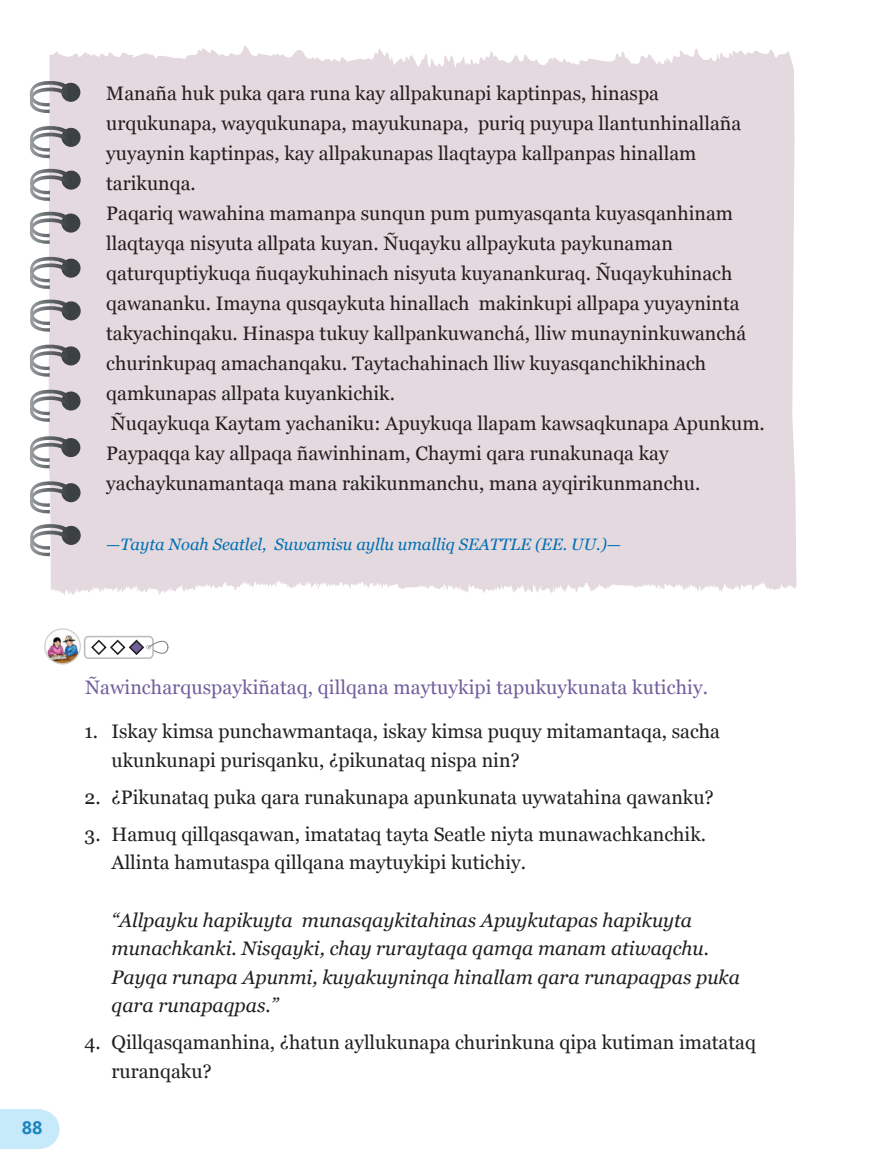
<style>
.page{position:relative;width:872px;height:1170px;background:#fff}
.page>*{position:absolute;margin:0;border:0;box-sizing:border-box;transform-origin:0 0}
.t1{font:19.5px/30px "Georgia";color:#231f20}
.t2{font:italic 19.5px/28.5px "Georgia";color:#231f20}
.Texto_general{font:19.5px "Georgia";letter-spacing:.005em;color:#705f9c}
.t3{font:700 18px "Segoe UI";color:#1a84bf}
.t4{font:italic 16.5px "Georgia";color:#0070b3}
</style>
<div class="page">
<div style="left:0;top:1109px;width:41px;height:39px;background:#c6eafa"></div>
<div style="left:21px;top:1109px;width:39px;height:39px;background:#c6eafa;border-radius:50%"></div>
<div style="left:49px;top:46px;width:747px;height:549px;background:#e4d9de"></div>
<svg style="left:255px;top:581px;width:26px;height:5px"></svg>
<div style="left:61px;top:83px;width:19px;height:19px;background:#3c4143;border-radius:50%"></div>
<svg style="left:30px;top:81px;width:41px;height:33px"></svg>
<div style="left:61px;top:128px;width:20px;height:19px;background:#3c4143;border-radius:50%"></div>
<svg style="left:30px;top:126px;width:41px;height:33px"></svg>
<div style="left:62px;top:170px;width:19px;height:20px;background:#3c4143;border-radius:50%"></div>
<svg style="left:30px;top:169px;width:41px;height:33px"></svg>
<div style="left:61px;top:213px;width:19px;height:19px;background:#3c4143;border-radius:50%"></div>
<svg style="left:30px;top:212px;width:41px;height:33px"></svg>
<div style="left:61px;top:258px;width:20px;height:20px;background:#3c4143;border-radius:50%"></div>
<svg style="left:30px;top:257px;width:41px;height:33px"></svg>
<div style="left:62px;top:301px;width:19px;height:19px;background:#3c4143;border-radius:50%"></div>
<svg style="left:30px;top:299px;width:41px;height:34px"></svg>
<div style="left:61px;top:346px;width:19px;height:19px;background:#3c4143;border-radius:50%"></div>
<svg style="left:30px;top:344px;width:41px;height:34px"></svg>
<div style="left:61px;top:391px;width:20px;height:19px;background:#3c4143;border-radius:50%"></div>
<svg style="left:30px;top:389px;width:41px;height:34px"></svg>
<div style="left:61px;top:438px;width:19px;height:19px;background:#3c4143;border-radius:50%"></div>
<svg style="left:30px;top:436px;width:41px;height:33px"></svg>
<div style="left:61px;top:483px;width:20px;height:19px;background:#3c4143;border-radius:50%"></div>
<svg style="left:30px;top:481px;width:41px;height:33px"></svg>
<div style="left:62px;top:526px;width:19px;height:19px;background:#3c4143;border-radius:50%"></div>
<svg style="left:30px;top:524px;width:41px;height:33px"></svg>
<div style="left:84px;top:635px;width:70px;height:24px;border:2px solid #bcbdc0;border-radius:4px"></div>
<svg style="left:91px;top:638px;width:77px;height:18px"></svg>
<svg style="left:45px;top:629px;width:35px;height:35px"></svg>
<img style="left:45px;top:633px;width:35px;height:31px">
<div style="left:44px;top:628px;width:37px;height:36px;border:1px solid #d1d2d4;border-radius:50%"></div>
<p class="t1" style="left:106px;top:77px;width:636px">Manaña huk puka qara runa kay allpakunapi kaptinpas, hinaspa urqukunapa, wayqukunapa, mayukunapa, puriq puyupa llantunhinallaña yuyaynin kaptinpas, kay allpakunapas llaqtaypa kallpanpas hinallam tarikunqa.</p>
<p class="t1" style="left:106px;top:197px;width:641px">Paqariq wawahina mamanpa sunqun pum pumyasqanta kuyasqanhinam llaqtayqa nisyuta allpata kuyan. Ñuqayku allpaykuta paykunaman qaturquptiykuqa ñuqaykuhinach nisyuta kuyanankuraq. Ñuqaykuhinach qawananku. Imayna qusqaykuta hinallach makinkupi allpapa yuyayninta takyachinqaku. Hinaspa tukuy kallpankuwanchá, lliw munayninkuwanchá churinkupaq amachanqaku. Taytachahinach lliw kuyasqanchikhinach qamkunapas allpata kuyankichik.</p>
<p class="t1" style="left:106px;top:407px;width:660px">Ñuqaykuqa Kaytam yachaniku: Apuykuqa llapam kawsaqkunapa Apunkum.<br>Paypaqqa kay allpaqa ñawinhinam, Chaymi qara runakunaqa kay yachaykunamantaqa mana rakikunmanchu, mana ayqirikunmanchu.</p>
<p class="t4" style="left:106px;top:532px;width:516px">—Tayta Noah Seatlel, Suwamisu ayllu umalliq SEATTLE (EE. UU.)—</p>
<p class="t3" style="left:22px;top:1110px;width:22px">88</p>
<p class="Texto_general" style="left:85px;top:673px;width:624px">Ñawincharquspaykiñataq, qillqana maytuykipi tapukuykunata kutichiy.</p>
<p class="t1" style="left:112px;top:716px;width:610px;line-height:28.5px;text-indent:-27px">1. Iskay kimsa punchawmantaqa, iskay kimsa puquy mitamantaqa, sacha ukunkunapi purisqanku, ¿pikunataq nispa nin?</p>
<p class="t1" style="left:85px;top:781px;width:631px">2. ¿Pikunataq puka qara runakunapa apunkunata uywatahina qawanku?</p>
<p class="t1" style="left:112px;top:819px;width:596px;line-height:28.5px;text-indent:-27px">3. Hamuq qillqasqawan, imatataq tayta Seatle niyta munawachkanchik.<br>Allinta hamutaspa qillqana maytuykipi kutichiy.</p>
<p class="t2" style="left:112px;top:904px;width:630px">“Allpayku hapikuyta munasqaykitahinas Apuykutapas hapikuyta munachkanki. Nisqayki, chay ruraytaqa qamqa manam atiwaqchu.<br>Payqa runapa Apunmi, kuyakuyninqa hinallam qara runapaqpas puka qara runapaqpas.”</p>
<p class="t1" style="left:112px;top:1027px;width:646px;line-height:28.5px;text-indent:-27px">4. Qillqasqamanhina, ¿hatun ayllukunapa churinkuna qipa kutiman imatataq ruranqaku?</p>
</div>
